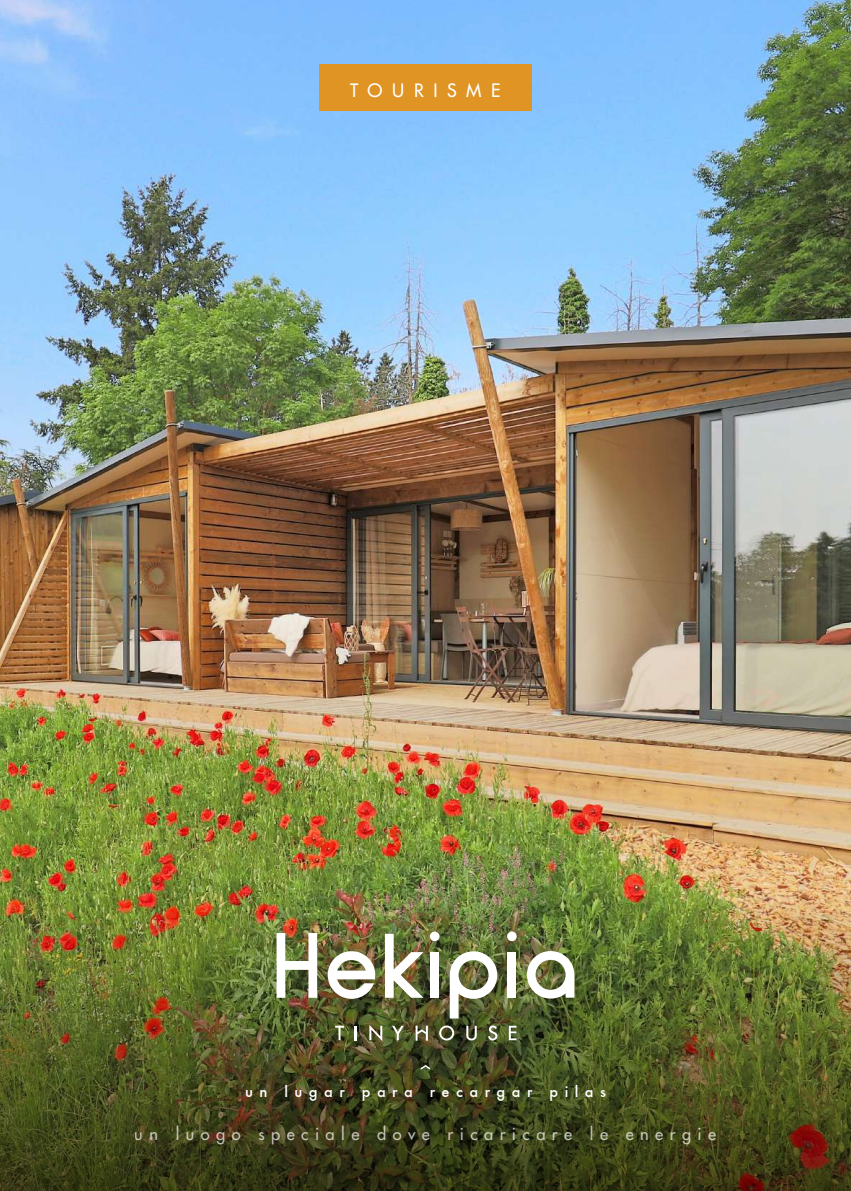
<style>
.page{position:relative;width:851px;height:1191px;background:#fff}
.page>*{position:absolute;margin:0;border:0;box-sizing:border-box;transform-origin:0 0}
.t1{font:500 18px "Futura Std";letter-spacing:.53em;color:#fff}
.t2{font:500 16.5px "Futura Std";letter-spacing:.39em;color:#fff}
.t3{font:16.5px "Futura T Medium";letter-spacing:.39em;color:#fff}
</style>
<div class="page">
<img style="left:0;top:0;width:850px;height:896px">
<div style="left:319px;top:64px;width:212px;height:47px;background:#df9423"></div>
<img style="left:0;top:896px;width:850px;height:295px">
<img style="left:276px;top:933px;width:41px;height:64px">
<img style="left:385px;top:933px;width:38px;height:64px">
<div style="left:430px;top:952px;width:9px;height:45px;background:#fff"></div>
<img style="left:449px;top:951px;width:48px;height:67px">
<svg style="left:526px;top:951px;width:48px;height:47px"></svg>
<div style="left:430px;top:931px;width:9px;height:10px;background:#fff;border-radius:50%"></div>
<div style="left:507px;top:952px;width:9px;height:45px;background:#fff"></div>
<div style="left:507px;top:931px;width:9px;height:10px;background:#fff;border-radius:50%"></div>
<svg style="left:327px;top:951px;width:48px;height:47px"></svg>
<svg style="left:415px;top:1025px;width:13px;height:15px"></svg>
<svg style="left:508px;top:1025px;width:8px;height:15px"></svg>
<svg style="left:488px;top:1025px;width:9px;height:15px"></svg>
<svg style="left:466px;top:1025px;width:10px;height:15px"></svg>
<svg style="left:439px;top:1025px;width:15px;height:15px"></svg>
<svg style="left:392px;top:1025px;width:11px;height:15px"></svg>
<svg style="left:369px;top:1024px;width:13px;height:17px"></svg>
<svg style="left:354px;top:1025px;width:2px;height:15px"></svg>
<svg style="left:335px;top:1025px;width:9px;height:15px"></svg>
<svg style="left:420px;top:1065px;width:10px;height:4px"></svg>
<p class="t1" style="left:350px;top:79px;width:152px">TOURISME</p>
<p class="t3" style="left:245px;top:1082px;width:362px">un lugar para recargar pilas</p>
<p class="t2" style="left:135px;top:1123px;width:583px">un luogo speciale dove ricaricare le energie</p>
</div>
